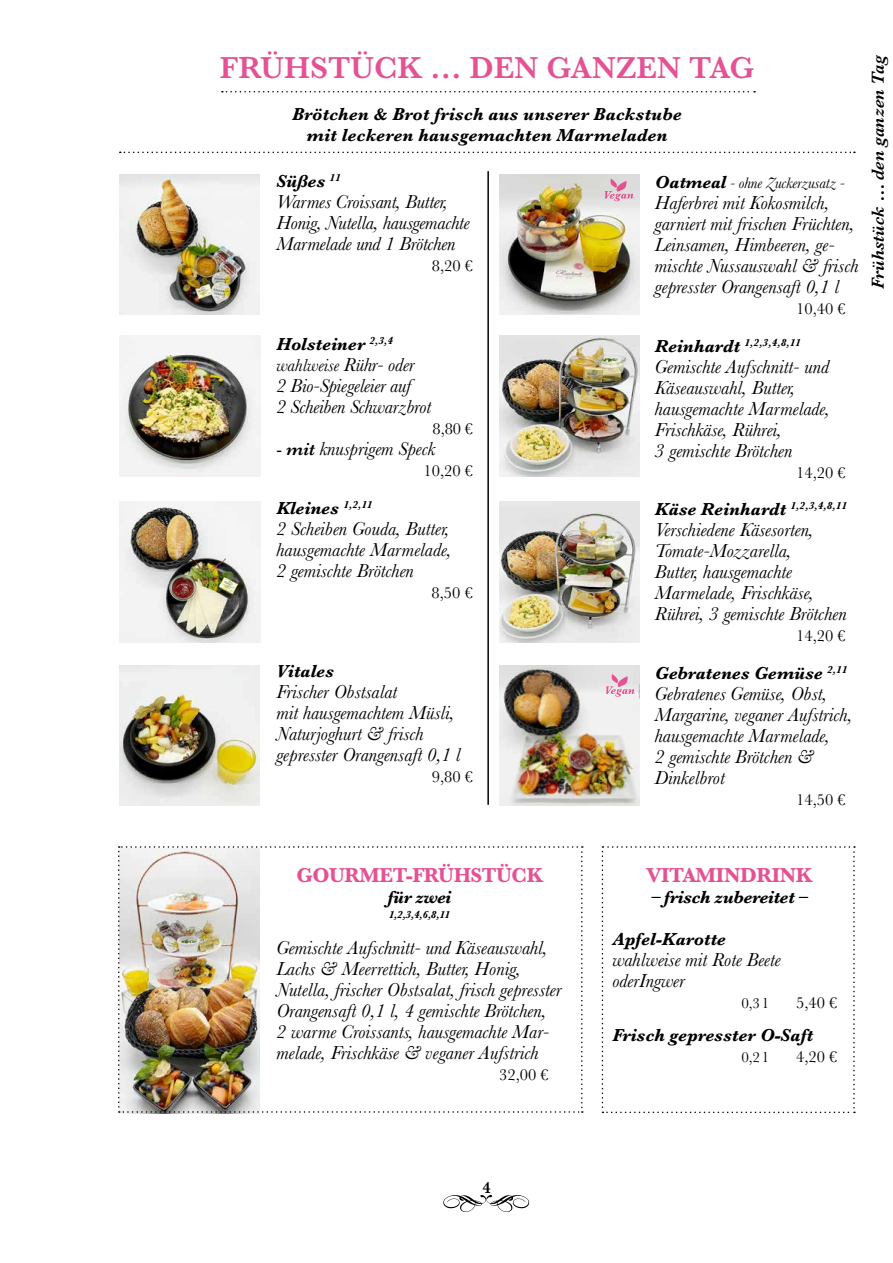
<style>
.page{position:relative;width:893px;height:1263px;background:#fff}
.page>*{position:absolute;margin:0;border:0;box-sizing:border-box;transform-origin:0 0}
.t1{font:600 31.5px "Baskerville";color:#e45294}
.t2{font:700 21px "Baskerville";letter-spacing:-.02em;color:#e45294}
.t3{font:italic 19.5px/21px "Baskerville";color:#000}
.t4{font:italic 700 18px/21px "Baskerville";color:#000;text-align:center}
.t5{font:italic 600 18px "Baskerville";color:#000}
.t6{font:italic 700 18px "Baskerville";letter-spacing:-.02em;color:#000}
.t7{font:16.5px "Baskerville";color:#000}
.t8{font:600 16.5px "Baskerville";color:#000}
.t9{font:italic 15.75px "Baskerville";letter-spacing:-.01em;color:#000}
.t10{font:15px "Baskerville";color:#000}
.t11{font:italic 700 10.5px "Baskerville";color:#000}
.s1{font-weight:400}
.s2{font-weight:400;font-size:19.5px}
.s3{font-style:normal;font-size:18px}
.s4{font-weight:600;font-size:18px}
.s5{font-weight:700;font-size:18px}
.s6{font-size:18px}
</style>
<div class="page">
<svg style="left:443px;top:1195px;width:86px;height:17px"></svg>
<svg style="left:602px;top:846px;width:253px;height:267px"></svg>
<hr style="left:487px;top:171px;width:2px;height:634px;background:#000">
<svg style="left:222px;top:91px;width:533px;height:1px"></svg>
<svg style="left:120px;top:152px;width:735px;height:1px"></svg>
<img style="left:119px;top:174px;width:141px;height:141px">
<img style="left:499px;top:174px;width:140px;height:141px">
<img style="left:499px;top:336px;width:140px;height:140px">
<img style="left:499px;top:502px;width:140px;height:140px">
<img style="left:499px;top:665px;width:140px;height:141px">
<img style="left:120px;top:502px;width:140px;height:140px">
<img style="left:119px;top:665px;width:140px;height:141px">
<img style="left:119px;top:336px;width:141px;height:140px">
<img style="left:118px;top:846px;width:465px;height:267px">
<svg style="left:606px;top:674px;width:29px;height:23px"></svg>
<svg style="left:605px;top:179px;width:29px;height:22px"></svg>
<h1 class="t1" style="left:220px;top:46px;width:535px">FRÜHSTÜCK … DEN GANZEN TAG</h1>
<p class="t4" style="left:292px;top:104px;width:391px">Brötchen &amp; Brot frisch aus unserer Backstube mit leckeren hausgemachten Marmeladen</p>
<p class="t4" style="left:276px;top:170px;width:66px">Süßes <sup>11</sup></p>
<p class="t3" style="left:276px;top:191px;width:195px">Warmes Croissant, Butter,<br>Honig, Nutella, hausgemachte<br>Marmelade und 1 Brötchen</p>
<p class="t7" style="left:432px;top:255px;width:43px">8,20 €</p>
<p class="t4" style="left:276px;top:334px;width:140px;text-align:left">Holsteiner <sup>2,3,4 </sup><span class="s1">wahlweise</span> <span class="s2">Rühr- oder</span></p>
<p class="t3" style="left:276px;top:375px;width:156px">2 Bio-Spiegeleier auf<br>2 Scheiben Schwarzbrot</p>
<p class="t7" style="left:433px;top:418px;width:42px">8,80 €</p>
<p class="t3" style="left:276px;top:438px;width:160px"><span class="s3">-</span> <span class="s4">mit</span> knusprigem Speck</p>
<p class="t7" style="left:424px;top:460px;width:51px">10,20 €</p>
<p class="t4" style="left:276px;top:497px;width:98px">Kleines <sup>1,2,11</sup></p>
<p class="t3" style="left:276px;top:518px;width:176px;text-align:justify">2 Scheiben Gouda, Butter, hausgemachte Marmelade, 2 gemischte Brötchen</p>
<p class="t7" style="left:431px;top:582px;width:43px">8,50 €</p>
<p class="t4" style="left:276px;top:661px;width:59px">Vitales</p>
<p class="t3" style="left:276px;top:681px;width:186px">Frischer Obstsalat<br>mit hausgemachtem Müsli,<br>Naturjoghurt &amp; frisch gepresster Orangensaft 0,1 l</p>
<p class="t7" style="left:432px;top:766px;width:43px">9,80 €</p>
<p class="t9" style="left:655px;top:172px;width:192px"><span class="s5">Oatmeal</span> - ohne Zuckerzusatz -</p>
<p class="t3" style="left:655px;top:192px;width:205px">Haferbrei mit Kokosmilch, garniert mit frischen Früchten,<br>Leinsamen, Himbeeren, ge&shy;mischte Nussauswahl &amp; frisch gepresster Orangensaft 0,1 l</p>
<p class="t7" style="left:796px;top:298px;width:51px">10,40 €</p>
<p class="t11" style="left:655px;top:335px;width:147px"><span class="s6">Reinhardt</span> 1,2,3,4,8,11</p>
<p class="t3" style="left:655px;top:356px;width:176px">Gemischte Aufschnitt- und<br>Käseauswahl, Butter, hausgemachte Marmelade,<br>Frischkäse, Rührei,<br>3 gemischte Brötchen</p>
<p class="t7" style="left:796px;top:462px;width:51px">14,20 €</p>
<p class="t4" style="left:655px;top:499px;width:193px">Käse Reinhardt <sup>1,2,3,4,8,11</sup></p>
<p class="t3" style="left:655px;top:519px;width:193px">Verschiedene Käsesorten,<br>Tomate-Mozzarella,<br>Butter, hausgemachte<br>Marmelade, Frischkäse,<br>Rührei, 3 gemischte Brötchen</p>
<p class="t7" style="left:796px;top:625px;width:51px">14,20 €</p>
<p class="t4" style="left:655px;top:662px;width:194px">Gebratenes Gemüse <sup>2,11</sup></p>
<p class="t3" style="left:655px;top:683px;width:199px">Gebratenes Gemüse, Obst,<br>Margarine, veganer Aufstrich, hausgemachte Marmelade,<br>2 gemischte Brötchen &amp;<br>Dinkelbrot</p>
<p class="t7" style="left:796px;top:789px;width:51px">14,50 €</p>
<p class="t5" style="left:866px;top:289px;width:236px;rotate:-90deg">Frühstück … den ganzen Tag</p>
<p class="t2" style="left:296px;top:860px;width:247px">GOURMET-FRÜHSTÜCK</p>
<p class="t4" style="left:388px;top:886px;width:65px">für zwei</p>
<p class="t11" style="left:389px;top:907px;width:63px">1,2,3,4,6,8,11</p>
<p class="t3" style="left:276px;top:937px;width:287px">Gemischte Aufschnitt- und Käseauswahl, Lachs &amp; Meerrettich, Butter, Honig, Nutella, frischer Obstsalat, frisch gepresster Orangensaft 0,1 l, 4 gemischte Brötchen,<br>2 warme Croissants, hausgemachte Mar&shy;melade, Frischkäse &amp; veganer Aufstrich</p>
<p class="t7" style="left:499px;top:1064px;width:51px">32,00 €</p>
<p class="t2" style="left:647px;top:861px;width:167px">VITAMINDRINK</p>
<p class="t6" style="left:651px;top:885px;width:158px">– frisch zubereitet –</p>
<p class="t4" style="left:612px;top:929px;width:115px">Apfel-Karotte</p>
<p class="t3" style="left:612px;top:949px;width:170px">wahlweise mit Rote Beete oderIngwer</p>
<p class="t10" style="left:741px;top:994px;width:28px">0,3 l</p>
<p class="t7" style="left:796px;top:992px;width:43px">5,40 €</p>
<p class="t4" style="left:612px;top:1025px;width:202px">Frisch gepresster O-Saft</p>
<p class="t10" style="left:741px;top:1048px;width:28px">0,2 l</p>
<p class="t7" style="left:796px;top:1046px;width:43px">4,20 €</p>
<p class="t8" style="left:482px;top:1176px;width:10px">4</p>
</div>
